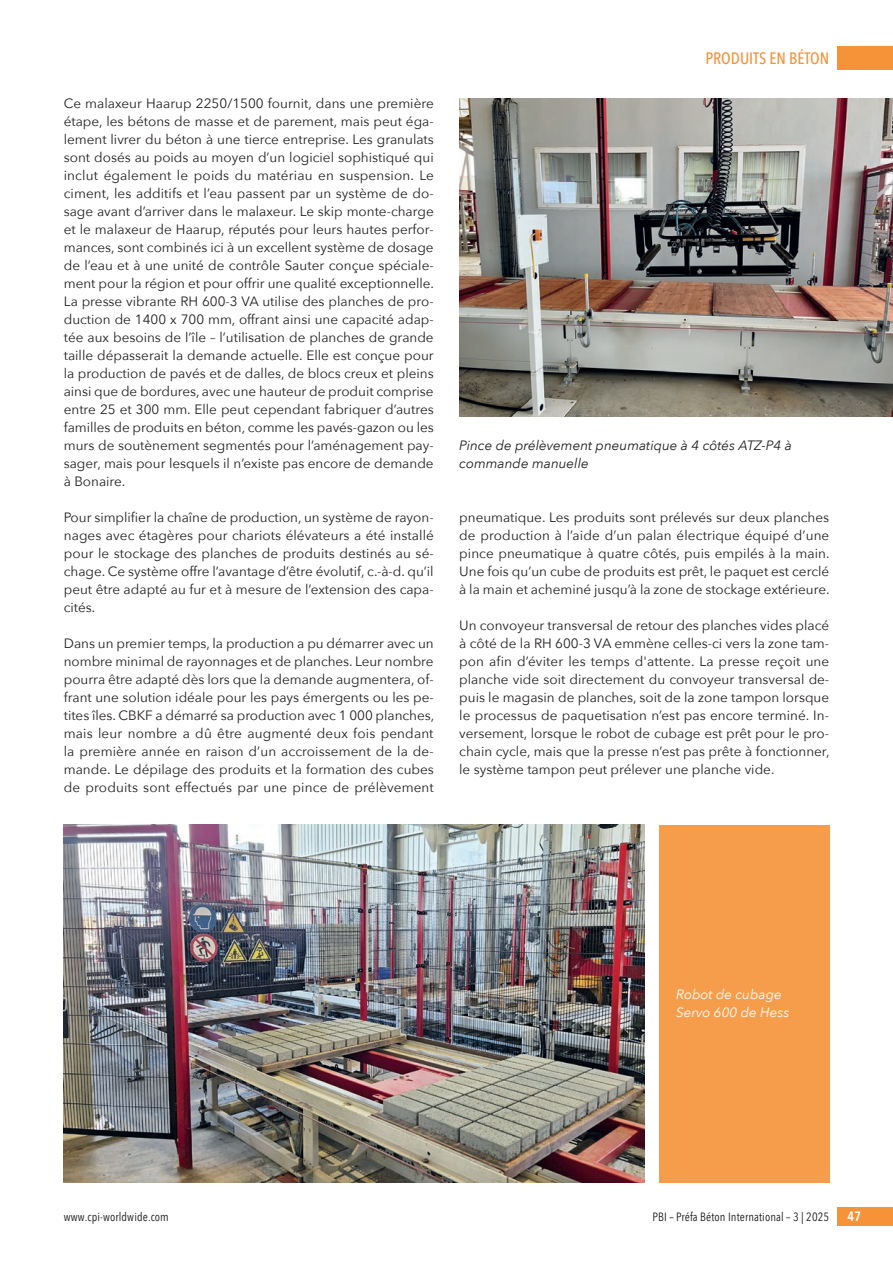
<style>
.page{position:relative;width:893px;height:1263px;background:#fff}
.page>*{position:absolute;margin:0;border:0;box-sizing:border-box;transform-origin:0 0}
.t1{font:500 16.5px "Avenir Next Condensed";color:#f69238}
.t2{font:13.5px/18px "Avenir Next";color:#231f20;text-align:justify}
.t3{font:italic 13.5px/18px "Avenir Next";color:#231f20}
.t4{font:italic 13.5px/18px "Avenir Next";color:#fff}
.t5{font:600 13.5px "Avenir Next Condensed";color:#fff}
.t6{font:12px "Avenir Next Condensed";letter-spacing:.01em;color:#231f20}
</style>
<div class="page">
<div style="left:838px;top:47px;width:55px;height:23px;background:#f69238"></div>
<div style="left:838px;top:1208px;width:55px;height:18px;background:#f69238"></div>
<img style="left:459px;top:99px;width:434px;height:318px">
<img style="left:64px;top:825px;width:580px;height:357px">
<div style="left:659px;top:825px;width:170px;height:357px;background:#f69d4c"></div>
<p class="t2" style="left:64px;top:94px;width:372px">Ce malaxeur Haarup 2250/1500 fournit, dans une première étape, les bétons de masse et de parement, mais peut éga&shy;lement livrer du béton à une tierce entreprise. Les granulats sont dosés au poids au moyen d’un logiciel sophistiqué qui inclut également le poids du matériau en suspension. Le ciment, les additifs et l’eau passent par un système de do&shy;sage avant d’arriver dans le malaxeur. Le skip monte-charge et le malaxeur de Haarup, réputés pour leurs hautes perfor&shy;mances, sont combinés ici à un excellent système de dosage de l’eau et à une unité de contrôle Sauter conçue spéciale&shy;ment pour la région et pour offrir une qualité exceptionnelle.<br>La presse vibrante RH 600-3 VA utilise des planches de pro&shy;duction de 1400 x 700 mm, offrant ainsi une capacité adap&shy;tée aux besoins de l’île – l’utilisation de planches de grande taille dépasserait la demande actuelle. Elle est conçue pour la production de pavés et de dalles, de blocs creux et pleins ainsi que de bordures, avec une hauteur de produit comprise entre 25 et 300 mm. Elle peut cependant fabriquer d’autres familles de produits en béton, comme les pavés-gazon ou les murs de soutènement segmentés pour l’aménagement pay&shy;sager, mais pour lesquels il n’existe pas encore de demande à Bonaire.</p>
<p class="t2" style="left:64px;top:508px;width:372px">Pour simplifier la chaîne de production, un système de rayon&shy;nages avec étagères pour chariots élévateurs a été installé pour le stockage des planches de produits destinés au sé&shy;chage. Ce système offre l’avantage d’être évolutif, c.-à-d. qu’il peut être adapté au fur et à mesure de l’extension des capa&shy;cités.</p>
<p class="t2" style="left:64px;top:634px;width:372px">Dans un premier temps, la production a pu démarrer avec un nombre minimal de rayonnages et de planches. Leur nombre pourra être adapté dès lors que la demande augmentera, of&shy;frant une solution idéale pour les pays émergents ou les pe&shy;tites îles. CBKF a démarré sa production avec 1 000 planches, mais leur nombre a dû être augmenté deux fois pendant la première année en raison d’un accroissement de la de&shy;mande. Le dépilage des produits et la formation des cubes de produits sont effectués par une pince de prélèvement</p>
<p class="t1" style="left:705px;top:49px;width:125px">PRODUITS EN BÉTON</p>
<p class="t3" style="left:459px;top:436px;width:334px">Pince de prélèvement pneumatique à 4 côtés ATZ-P4 à commande manuelle</p>
<p class="t2" style="left:459px;top:508px;width:372px">pneumatique. Les produits sont prélevés sur deux planches de production à l’aide d’un palan électrique équipé d’une pince pneumatique à quatre côtés, puis empilés à la main.<br>Une fois qu’un cube de produits est prêt, le paquet est cerclé à la main et acheminé jusqu’à la zone de stockage extérieure.</p>
<p class="t2" style="left:459px;top:616px;width:372px">Un convoyeur transversal de retour des planches vides placé à côté de la RH 600-3 VA emmène celles-ci vers la zone tam&shy;pon afin d’éviter les temps d'attente. La presse reçoit une planche vide soit directement du convoyeur transversal de&shy;puis le magasin de planches, soit de la zone tampon lorsque le processus de paquetisation n’est pas encore terminé. In&shy;versement, lorsque le robot de cubage est prêt pour le pro&shy;chain cycle, mais que la presse n’est pas prête à fonctionner, le système tampon peut prélever une planche vide.</p>
<p class="t4" style="left:676px;top:985px;width:115px">Robot de cubage<br>Servo 600 de Hess</p>
<p class="t6" style="left:64px;top:1207px;width:107px">www.cpi-worldwide.com</p>
<p class="t6" style="left:652px;top:1207px;width:178px">PBI – Préfa Béton International – 3 | 2025</p>
<p class="t5" style="left:847px;top:1205px;width:15px">47</p>
</div>
